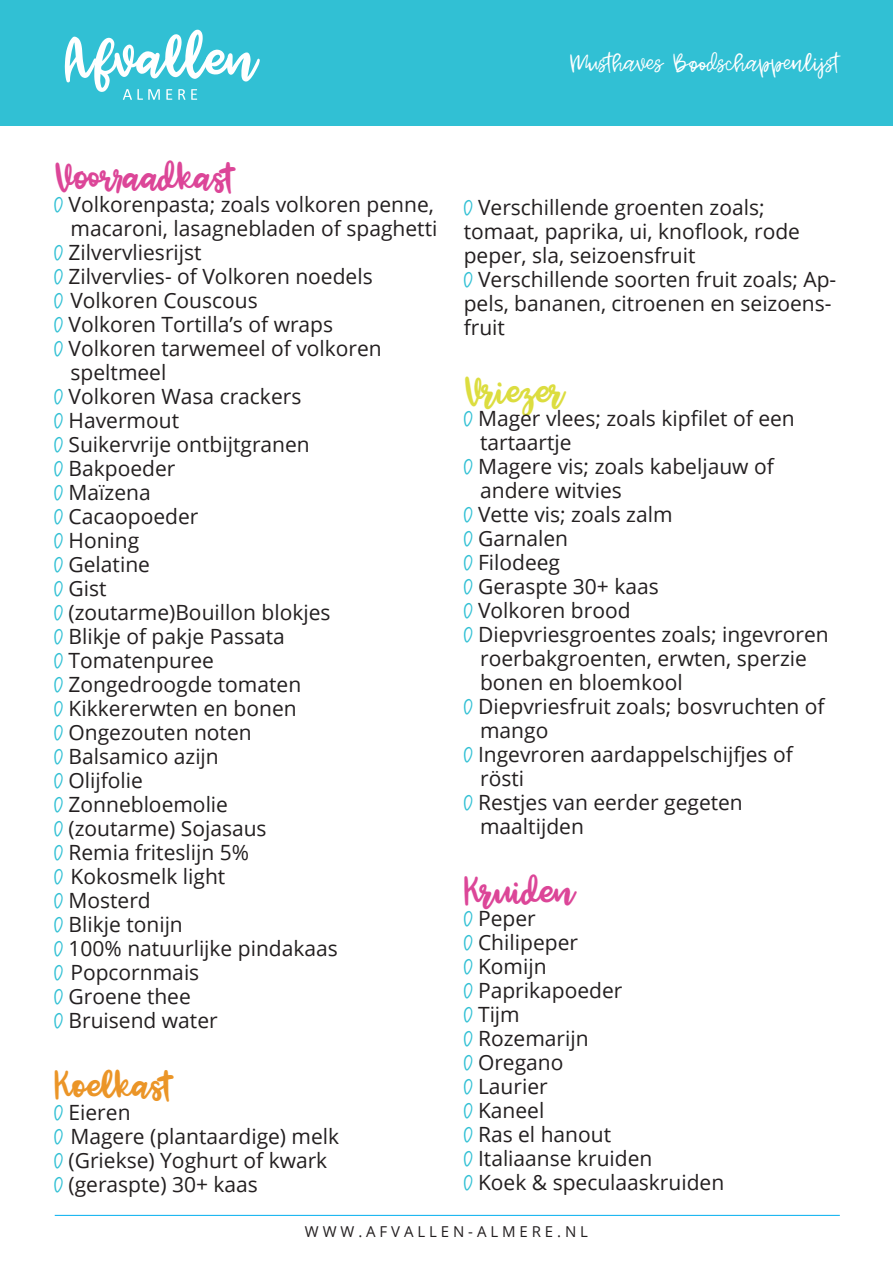
<style>
.page{position:relative;width:893px;height:1263px;background:#fff}
.page>*{position:absolute;margin:0;border:0;box-sizing:border-box;transform-origin:0 0}
.t1{font:36px "Jenthill";color:#dc4698}
.t2{font:36px "Jenthill";color:#eb9527}
.t3{font:36px "Jenthill";color:#dcdd3f}
.t4{font:300 24px "Jenthill";color:#fff}
.t5{font:21px/24px "Open Sans";color:#231f20}
.t6{font:15px "Open Sans";color:#231f20}
.s1{font-family:"Jenthill Light Caps";font-size:24px;color:#31c0d4}
</style>
<div class="page">
<div style="left:0;top:0;width:893px;height:126px;background:#31c0d4"></div>
<svg style="left:65px;top:30px;width:195px;height:70px"></svg>
<hr style="left:55px;top:1215px;width:785px;height:1px;background:#00aeef">
<p class="t4" style="left:570px;top:47px;width:270px">Musthaves Boodschappenlijst</p>
<p class="t1" style="left:54px;top:155px;width:181px">Voorraadkast</p>
<p class="t5" style="left:54px;top:192px;width:381px"><span class="s1">O</span> Volkorenpasta; zoals volkoren penne,</p>
<p class="t5" style="left:71px;top:216px;width:368px">macaroni, lasagnebladen of spaghetti</p>
<p class="t5" style="left:54px;top:240px;width:149px"><span class="s1">O</span> Zilvervliesrijst</p>
<p class="t5" style="left:54px;top:264px;width:320px"><span class="s1">O</span> Zilvervlies- of Volkoren noedels</p>
<p class="t5" style="left:54px;top:288px;width:205px"><span class="s1">O</span> Volkoren Couscous</p>
<p class="t5" style="left:54px;top:312px;width:280px"><span class="s1">O</span> Volkoren Tortilla’s of wraps</p>
<p class="t5" style="left:54px;top:336px;width:329px"><span class="s1">O</span> Volkoren tarwemeel of volkoren</p>
<p class="t5" style="left:71px;top:360px;width:97px">speltmeel</p>
<p class="t5" style="left:54px;top:384px;width:249px"><span class="s1">O</span> Volkoren Wasa crackers</p>
<p class="t5" style="left:54px;top:408px;width:126px"><span class="s1">O</span> Havermout</p>
<p class="t5" style="left:54px;top:432px;width:257px"><span class="s1">O</span> Suikervrije ontbijtgranen</p>
<p class="t5" style="left:54px;top:456px;width:123px"><span class="s1">O</span> Bakpoeder</p>
<p class="t5" style="left:54px;top:480px;width:98px"><span class="s1">O</span> Maïzena</p>
<p class="t5" style="left:54px;top:504px;width:146px"><span class="s1">O</span> Cacaopoeder</p>
<p class="t5" style="left:54px;top:528px;width:87px"><span class="s1">O</span> Honing</p>
<p class="t5" style="left:54px;top:552px;width:97px"><span class="s1">O</span> Gelatine</p>
<p class="t5" style="left:54px;top:576px;width:54px"><span class="s1">O</span> Gist</p>
<p class="t5" style="left:54px;top:600px;width:278px"><span class="s1">O</span> (zoutarme)Bouillon blokjes</p>
<p class="t5" style="left:54px;top:624px;width:232px"><span class="s1">O</span> Blikje of pakje Passata</p>
<p class="t5" style="left:54px;top:648px;width:161px"><span class="s1">O</span> Tomatenpuree</p>
<p class="t5" style="left:54px;top:672px;width:249px"><span class="s1">O</span> Zongedroogde tomaten</p>
<p class="t5" style="left:54px;top:696px;width:244px"><span class="s1">O</span> Kikkererwten en bonen</p>
<p class="t5" style="left:54px;top:720px;width:199px"><span class="s1">O</span> Ongezouten noten</p>
<p class="t5" style="left:54px;top:744px;width:166px"><span class="s1">O</span> Balsamico azijn</p>
<p class="t5" style="left:54px;top:768px;width:90px"><span class="s1">O</span> Olijfolie</p>
<p class="t5" style="left:54px;top:792px;width:175px"><span class="s1">O</span> Zonnebloemolie</p>
<p class="t5" style="left:54px;top:816px;width:214px"><span class="s1">O</span> (zoutarme) Sojasaus</p>
<p class="t5" style="left:54px;top:840px;width:196px"><span class="s1">O</span> Remia friteslijn 5%</p>
<p class="t5" style="left:54px;top:864px;width:173px"><span class="s1">O</span> Kokosmelk light</p>
<p class="t5" style="left:54px;top:888px;width:98px"><span class="s1">O</span> Mosterd</p>
<p class="t5" style="left:54px;top:912px;width:130px"><span class="s1">O</span> Blikje tonijn</p>
<p class="t5" style="left:54px;top:936px;width:285px"><span class="s1">O</span> 100% natuurlijke pindakaas</p>
<p class="t5" style="left:54px;top:960px;width:147px"><span class="s1">O</span> Popcornmais</p>
<p class="t5" style="left:54px;top:984px;width:138px"><span class="s1">O</span> Groene thee</p>
<p class="t5" style="left:54px;top:1008px;width:165px"><span class="s1">O</span> Bruisend water</p>
<p class="t2" style="left:54px;top:1062px;width:119px">Koelkast</p>
<p class="t5" style="left:54px;top:1099px;width:78px"><span class="s1">O</span> Eieren</p>
<p class="t5" style="left:54px;top:1123px;width:287px"><span class="s1">O</span> Magere (plantaardige) melk</p>
<p class="t5" style="left:54px;top:1147px;width:275px"><span class="s1">O</span> (Griekse) Yoghurt of kwark</p>
<p class="t5" style="left:54px;top:1171px;width:205px"><span class="s1">O</span> (geraspte) 30+ kaas</p>
<p class="t5" style="left:464px;top:195px;width:338px"><span class="s1">O</span> Verschillende groenten zoals; tomaat, paprika, ui, knoflook, rode peper, sla, seizoensfruit</p>
<p class="t5" style="left:464px;top:267px;width:374px"><span class="s1">O</span> Verschillende soorten fruit zoals; Ap&shy;pels, bananen, citroenen en seizoens&shy;fruit</p>
<p class="t3" style="left:464px;top:369px;width:102px">Vriezer</p>
<p class="t5" style="left:464px;top:406px;width:333px"><span class="s1">O</span> Mager vlees; zoals kipfilet of een</p>
<p class="t5" style="left:480px;top:430px;width:93px">tartaartje</p>
<p class="t5" style="left:464px;top:454px;width:312px"><span class="s1">O</span> Magere vis; zoals kabeljauw of</p>
<p class="t5" style="left:480px;top:478px;width:143px">andere witvies</p>
<p class="t5" style="left:464px;top:502px;width:210px"><span class="s1">O</span> Vette vis; zoals zalm</p>
<p class="t5" style="left:464px;top:526px;width:106px"><span class="s1">O</span> Garnalen</p>
<p class="t5" style="left:464px;top:550px;width:98px"><span class="s1">O</span> Filodeeg</p>
<p class="t5" style="left:464px;top:574px;width:197px"><span class="s1">O</span> Geraspte 30+ kaas</p>
<p class="t5" style="left:464px;top:598px;width:168px"><span class="s1">O</span> Volkoren brood</p>
<p class="t5" style="left:464px;top:622px;width:366px"><span class="s1">O</span> Diepvriesgroentes zoals; ingevroren</p>
<p class="t5" style="left:480px;top:646px;width:328px">roerbakgroenten, erwten, sperzie</p>
<p class="t5" style="left:480px;top:670px;width:204px">bonen en bloemkool</p>
<p class="t5" style="left:464px;top:694px;width:362px"><span class="s1">O</span> Diepvriesfruit zoals; bosvruchten of</p>
<p class="t5" style="left:480px;top:718px;width:70px">mango</p>
<p class="t5" style="left:464px;top:742px;width:331px"><span class="s1">O</span> Ingevroren aardappelschijfjes of</p>
<p class="t5" style="left:480px;top:766px;width:45px">rösti</p>
<p class="t5" style="left:464px;top:790px;width:281px"><span class="s1">O</span> Restjes van eerder gegeten</p>
<p class="t5" style="left:480px;top:814px;width:105px">maaltijden</p>
<p class="t1" style="left:464px;top:868px;width:112px">Kruiden</p>
<p class="t5" style="left:464px;top:905px;width:73px"><span class="s1">O</span> Peper</p>
<p class="t5" style="left:464px;top:929px;width:116px"><span class="s1">O</span> Chilipeper</p>
<p class="t5" style="left:464px;top:953px;width:84px"><span class="s1">O</span> Komijn</p>
<p class="t5" style="left:464px;top:977px;width:160px"><span class="s1">O</span> Paprikapoeder</p>
<p class="t5" style="left:464px;top:1001px;width:58px"><span class="s1">O</span> Tijm</p>
<p class="t5" style="left:464px;top:1025px;width:126px"><span class="s1">O</span> Rozemarijn</p>
<p class="t5" style="left:464px;top:1049px;width:101px"><span class="s1">O</span> Oregano</p>
<p class="t5" style="left:464px;top:1073px;width:86px"><span class="s1">O</span> Laurier</p>
<p class="t5" style="left:464px;top:1097px;width:82px"><span class="s1">O</span> Kaneel</p>
<p class="t5" style="left:464px;top:1121px;width:149px"><span class="s1">O</span> Ras el hanout</p>
<p class="t5" style="left:464px;top:1145px;width:190px"><span class="s1">O</span> Italiaanse kruiden</p>
<p class="t5" style="left:464px;top:1169px;width:262px"><span class="s1">O</span> Koek &amp; speculaaskruiden</p>
<p class="t6" style="left:305px;top:1221px;width:285px">W W W . A F V A L L E N - A L M E R E . N L</p>
</div>
